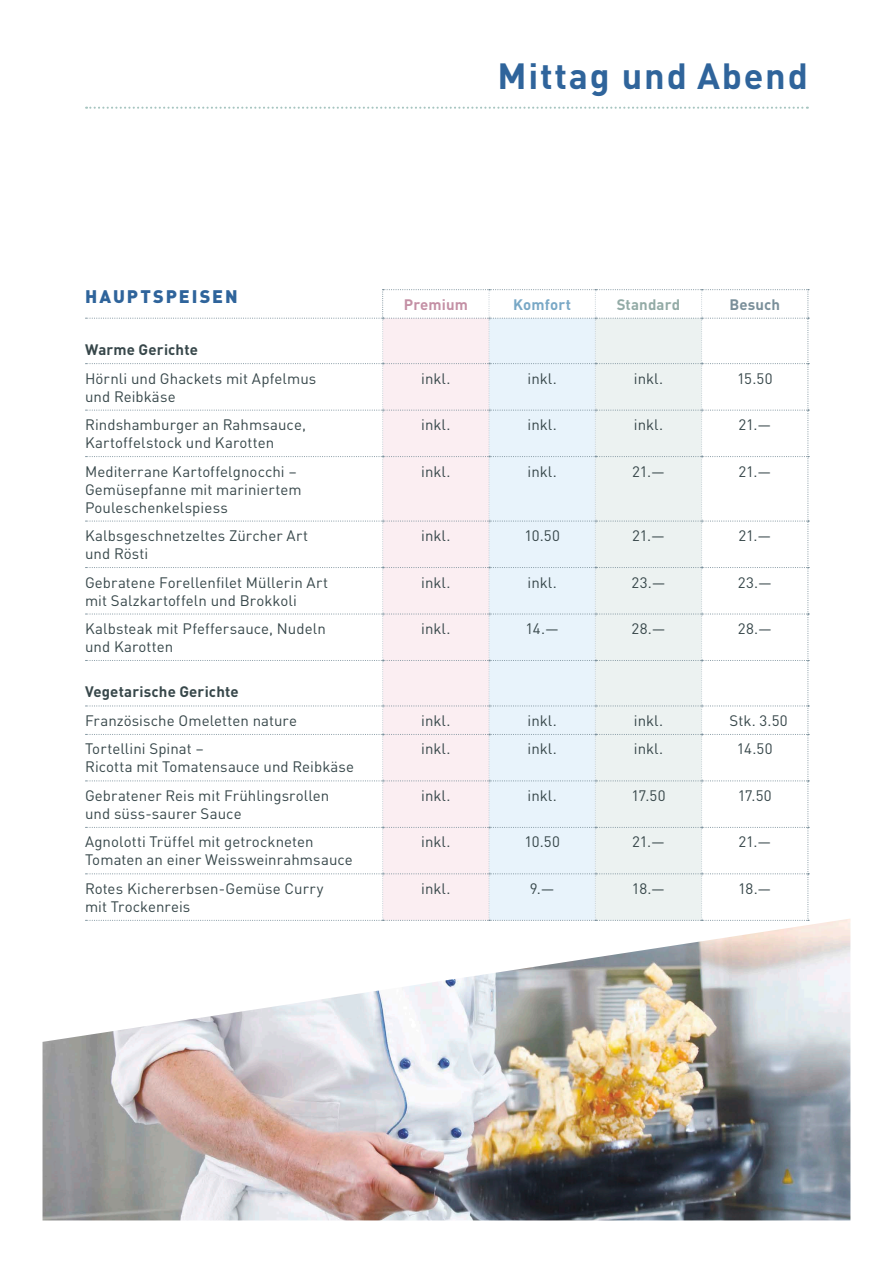
<style>
.page{position:relative;width:893px;height:1263px;background:#fff}
.page>*{position:absolute;margin:0;border:0;box-sizing:border-box;transform-origin:0 0}
._04_Obertitel{font:700 36px "DINOT";letter-spacing:.05em;color:#2f649b}
._03_Grundtext_Tabelle{font:900 18px "DINOT";letter-spacing:.11em;color:#2f649b}
._03_Grundtext_Tabelle-2{font:15px/18px "DINOT";letter-spacing:.005em;color:#37474a}
._03_Grundtext_Tabelle-3{font:700 15px "DINOT";letter-spacing:.01em;color:#37474a}
._03_Grundtext_Tabelle-4{font:700 15px "DINOT";letter-spacing:.01em;color:#93aba6}
._03_Grundtext_Tabelle-5{font:700 15px "DINOT";letter-spacing:.005em;color:#c490a5}
._03_Grundtext_Tabelle-6{font:700 15px "DINOT";letter-spacing:.01em;color:#79a8c6}
._03_Grundtext_Tabelle-7{font:700 15px "DINOT";letter-spacing:.01em;color:#7a8f9a}
</style>
<div class="page">
<img style="left:43px;top:919px;width:807px;height:301px">
<svg style="left:86px;top:289px;width:723px;height:632px"></svg>
<svg style="left:86px;top:107px;width:722px;height:2px"></svg>
<p class="_03_Grundtext_Tabelle" style="left:85px;top:282px;width:154px">HAUPTSPEISEN</p>
<p class="_03_Grundtext_Tabelle-3" style="left:85px;top:338px;width:114px">Warme Gerichte</p>
<p class="_03_Grundtext_Tabelle-2" style="left:85px;top:368px;width:233px">Hörnli und Ghackets mit Apfelmus</p>
<p class="_03_Grundtext_Tabelle-2" style="left:85px;top:386px;width:92px">und Reibkäse</p>
<p class="_03_Grundtext_Tabelle-2" style="left:85px;top:415px;width:222px">Rindshamburger an Rahmsauce,</p>
<p class="_03_Grundtext_Tabelle-2" style="left:85px;top:433px;width:191px">Kartoffelstock und Karotten</p>
<p class="_03_Grundtext_Tabelle-2" style="left:85px;top:461px;width:218px">Mediterrane Kartoffelgnocchi –<br>Gemüsepfanne mit mariniertem</p>
<p class="_03_Grundtext_Tabelle-2" style="left:85px;top:497px;width:144px">Pouleschenkelspiess</p>
<p class="_04_Obertitel" style="left:497px;top:48px;width:312px">Mittag und Abend</p>
<p class="_03_Grundtext_Tabelle-5" style="left:404px;top:292px;width:66px">Premium</p>
<p class="_03_Grundtext_Tabelle-6" style="left:513px;top:292px;width:59px">Komfort</p>
<p class="_03_Grundtext_Tabelle-4" style="left:617px;top:292px;width:65px">Standard</p>
<p class="_03_Grundtext_Tabelle-7" style="left:729px;top:292px;width:52px">Besuch</p>
<p class="_03_Grundtext_Tabelle-2" style="left:421px;top:368px;width:31px">inkl.</p>
<p class="_03_Grundtext_Tabelle-2" style="left:528px;top:368px;width:31px">inkl.</p>
<p class="_03_Grundtext_Tabelle-2" style="left:634px;top:368px;width:31px">inkl.</p>
<p class="_03_Grundtext_Tabelle-2" style="left:737px;top:368px;width:37px">15.50</p>
<p class="_03_Grundtext_Tabelle-2" style="left:421px;top:415px;width:31px">inkl.</p>
<p class="_03_Grundtext_Tabelle-2" style="left:528px;top:415px;width:31px">inkl.</p>
<p class="_03_Grundtext_Tabelle-2" style="left:634px;top:415px;width:31px">inkl.</p>
<p class="_03_Grundtext_Tabelle-2" style="left:738px;top:415px;width:34px">21.—</p>
<p class="_03_Grundtext_Tabelle-2" style="left:421px;top:461px;width:31px">inkl.</p>
<p class="_03_Grundtext_Tabelle-2" style="left:528px;top:461px;width:31px">inkl.</p>
<p class="_03_Grundtext_Tabelle-2" style="left:632px;top:461px;width:34px">21.—</p>
<p class="_03_Grundtext_Tabelle-2" style="left:738px;top:461px;width:34px">21.—</p>
<p class="_03_Grundtext_Tabelle-2" style="left:85px;top:526px;width:224px">Kalbsgeschnetzeltes Zürcher Art und Rösti</p>
<p class="_03_Grundtext_Tabelle-2" style="left:421px;top:526px;width:31px">inkl.</p>
<p class="_03_Grundtext_Tabelle-2" style="left:524px;top:526px;width:37px">10.50</p>
<p class="_03_Grundtext_Tabelle-2" style="left:632px;top:526px;width:34px">21.—</p>
<p class="_03_Grundtext_Tabelle-2" style="left:738px;top:526px;width:34px">21.—</p>
<p class="_03_Grundtext_Tabelle-2" style="left:85px;top:572px;width:245px">Gebratene Forellenfilet Müllerin Art mit Salzkartoffeln und Brokkoli</p>
<p class="_03_Grundtext_Tabelle-2" style="left:421px;top:572px;width:31px">inkl.</p>
<p class="_03_Grundtext_Tabelle-2" style="left:528px;top:572px;width:31px">inkl.</p>
<p class="_03_Grundtext_Tabelle-2" style="left:631px;top:572px;width:35px">23.—</p>
<p class="_03_Grundtext_Tabelle-2" style="left:738px;top:572px;width:35px">23.—</p>
<p class="_03_Grundtext_Tabelle-2" style="left:85px;top:619px;width:242px">Kalbsteak mit Pfeffersauce, Nudeln und Karotten</p>
<p class="_03_Grundtext_Tabelle-2" style="left:421px;top:619px;width:31px">inkl.</p>
<p class="_03_Grundtext_Tabelle-2" style="left:526px;top:619px;width:35px">14.—</p>
<p class="_03_Grundtext_Tabelle-2" style="left:632px;top:619px;width:35px">28.—</p>
<p class="_03_Grundtext_Tabelle-2" style="left:738px;top:619px;width:35px">28.—</p>
<p class="_03_Grundtext_Tabelle-3" style="left:85px;top:680px;width:155px">Vegetarische Gerichte</p>
<p class="_03_Grundtext_Tabelle-2" style="left:85px;top:710px;width:214px">Französische Omeletten nature</p>
<p class="_03_Grundtext_Tabelle-2" style="left:421px;top:710px;width:31px">inkl.</p>
<p class="_03_Grundtext_Tabelle-2" style="left:528px;top:710px;width:31px">inkl.</p>
<p class="_03_Grundtext_Tabelle-2" style="left:634px;top:710px;width:31px">inkl.</p>
<p class="_03_Grundtext_Tabelle-2" style="left:730px;top:710px;width:60px">Stk. 3.50</p>
<p class="_03_Grundtext_Tabelle-2" style="left:85px;top:739px;width:121px">Tortellini Spinat –</p>
<p class="_03_Grundtext_Tabelle-2" style="left:85px;top:757px;width:271px">Ricotta mit Tomatensauce und Reibkäse</p>
<p class="_03_Grundtext_Tabelle-2" style="left:421px;top:739px;width:31px">inkl.</p>
<p class="_03_Grundtext_Tabelle-2" style="left:528px;top:739px;width:31px">inkl.</p>
<p class="_03_Grundtext_Tabelle-2" style="left:634px;top:739px;width:31px">inkl.</p>
<p class="_03_Grundtext_Tabelle-2" style="left:737px;top:739px;width:37px">14.50</p>
<p class="_03_Grundtext_Tabelle-2" style="left:85px;top:785px;width:246px">Gebratener Reis mit Frühlingsrollen</p>
<p class="_03_Grundtext_Tabelle-2" style="left:85px;top:803px;width:158px">und süss-saurer Sauce</p>
<p class="_03_Grundtext_Tabelle-2" style="left:421px;top:785px;width:31px">inkl.</p>
<p class="_03_Grundtext_Tabelle-2" style="left:528px;top:785px;width:31px">inkl.</p>
<p class="_03_Grundtext_Tabelle-2" style="left:631px;top:785px;width:36px">17.50</p>
<p class="_03_Grundtext_Tabelle-2" style="left:738px;top:785px;width:36px">17.50</p>
<p class="_03_Grundtext_Tabelle-2" style="left:85px;top:832px;width:269px">Agnolotti Trüffel mit getrockneten<br>Tomaten an einer Weissweinrahmsauce</p>
<p class="_03_Grundtext_Tabelle-2" style="left:421px;top:832px;width:31px">inkl.</p>
<p class="_03_Grundtext_Tabelle-2" style="left:524px;top:832px;width:37px">10.50</p>
<p class="_03_Grundtext_Tabelle-2" style="left:632px;top:832px;width:34px">21.—</p>
<p class="_03_Grundtext_Tabelle-2" style="left:738px;top:832px;width:34px">21.—</p>
<p class="_03_Grundtext_Tabelle-2" style="left:85px;top:878px;width:240px">Rotes Kichererbsen-Gemüse Curry mit Trockenreis</p>
<p class="_03_Grundtext_Tabelle-2" style="left:421px;top:878px;width:31px">inkl.</p>
<p class="_03_Grundtext_Tabelle-2" style="left:530px;top:878px;width:26px">9.—</p>
<p class="_03_Grundtext_Tabelle-2" style="left:632px;top:878px;width:35px">18.—</p>
<p class="_03_Grundtext_Tabelle-2" style="left:738px;top:878px;width:35px">18.—</p>
</div>
